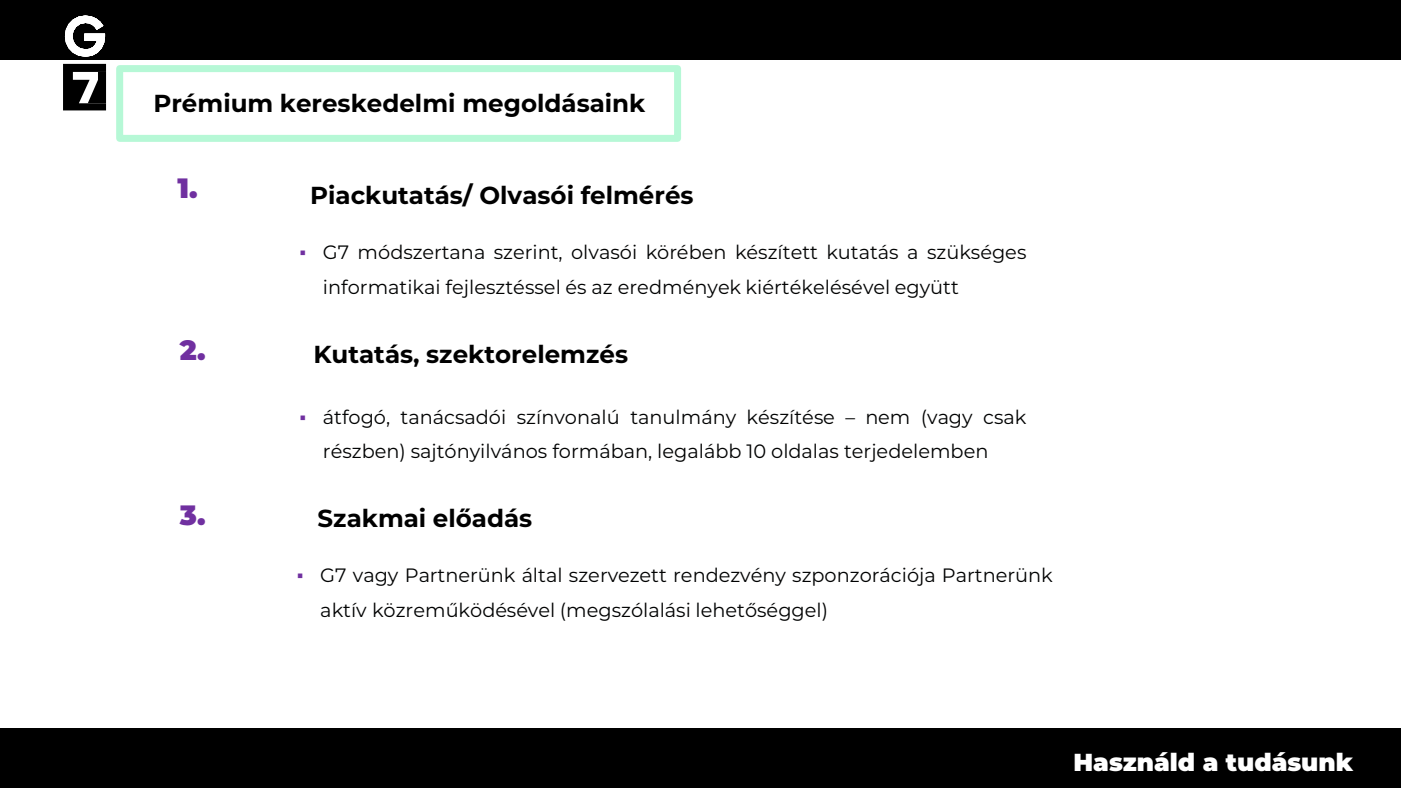
<style>
.page{position:relative;width:1401px;height:788px;background:#fff}
.page>*{position:absolute;margin:0;border:0;box-sizing:border-box;transform-origin:0 0}
.t1{font:900 28px "Montserrat";color:#7030a0}
.t2{font:700 24.5px "Montserrat";color:#000}
.t3{font:900 24.5px "Montserrat";color:#fff}
.t4{font:19.25px/34.6px "Montserrat";color:#010202}
.s1{font-family:"Calibri";color:#7030a0}
</style>
<div class="page">
<div style="left:0;top:728px;width:1400px;height:60px;background:#000"></div>
<div style="left:0;top:0;width:1400px;height:59px;background:#000"></div>
<svg style="left:63px;top:64px;width:43px;height:46px"></svg>
<svg style="left:65px;top:16px;width:40px;height:41px"></svg>
<div style="left:116px;top:65px;width:565px;height:77px;border:7px solid #b6f8d6"></div>
<p class="t2" style="left:153px;top:85px;width:493px">Prémium kereskedelmi megoldásaink</p>
<p class="t1" style="left:177px;top:167px;width:22px">1.</p>
<p class="t2" style="left:310px;top:178px;width:385px">Piackutatás/ Olvasói felmérés</p>
<p class="t4" style="left:323px;top:234px;width:705px;text-indent:-24px"><span class="s1">▪</span> G7 módszertana szerint, olvasói körében készített kutatás a szükséges informatikai fejlesztéssel és az eredmények kiértékelésével együtt</p>
<p class="t1" style="left:180px;top:329px;width:27px">2.</p>
<p class="t2" style="left:313px;top:336px;width:316px">Kutatás, szektorelemzés</p>
<p class="t4" style="left:323px;top:399px;width:705px;text-indent:-24px"><span class="s1">▪</span> átfogó, tanácsadói színvonalú tanulmány készítése – nem (vagy csak részben) sajtónyilvános formában, legalább 10 oldalas terjedelemben</p>
<p class="t1" style="left:180px;top:494px;width:27px">3.</p>
<p class="t2" style="left:317px;top:501px;width:216px">Szakmai előadás</p>
<p class="t4" style="left:320px;top:557px;width:733px;text-indent:-24px"><span class="s1">▪</span> G7 vagy Partnerünk által szervezett rendezvény szponzorációja Partnerünk aktív közreműködésével (megszólalási lehetőséggel)</p>
<p class="t3" style="left:1073px;top:743px;width:281px">Használd a tudásunk</p>
</div>
